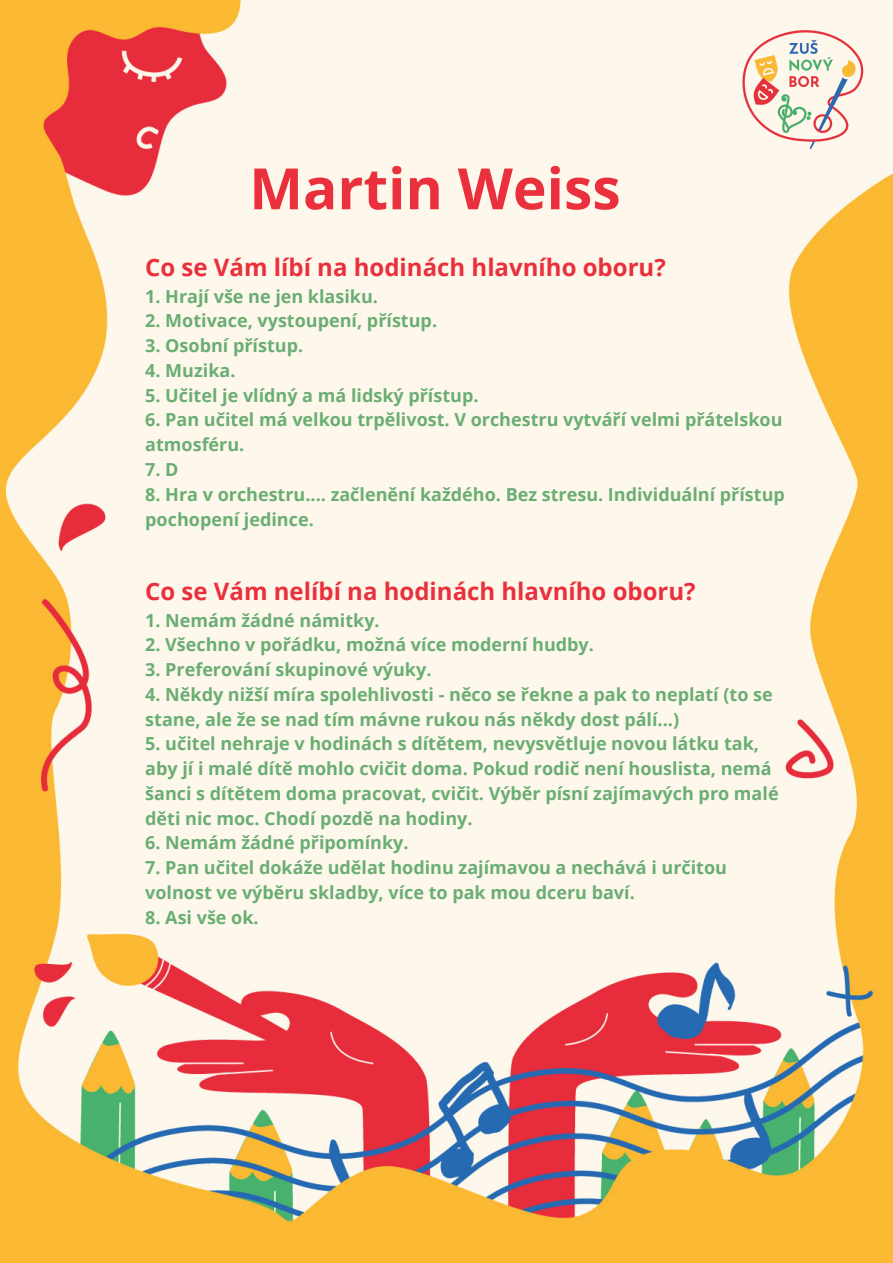
<style>
.page{position:relative;width:893px;height:1263px;background:#fff}
.page>*{position:absolute;margin:0;border:0;box-sizing:border-box;transform-origin:0 0}
.t1{font:700 57px "Open Sans";color:#e9303c}
.t2{font:700 24px "Open Sans";color:#e9303c}
.t3{font:700 18px/24.8px "Open Sans";color:#6aae73}
</style>
<div class="page">
<img style="left:0;top:0;width:893px;height:1263px">
<img style="left:741px;top:29px;width:126px;height:121px">
<p class="t1" style="left:249px;top:148px;width:373px">Martin Weiss</p>
<p class="t2" style="left:145px;top:251px;width:522px">Co se Vám líbí na hodinách hlavního oboru?</p>
<p class="t3" style="left:145px;top:283px;width:234px">1. Hrají vše ne jen klasiku.</p>
<p class="t3" style="left:145px;top:308px;width:293px">2. Motivace, vystoupení, přístup.</p>
<p class="t3" style="left:145px;top:333px;width:159px">3. Osobní přístup.</p>
<p class="t3" style="left:145px;top:358px;width:92px">4. Muzika.</p>
<p class="t3" style="left:145px;top:382px;width:335px">5. Učitel je vlídný a má lidský přístup.</p>
<p class="t3" style="left:145px;top:407px;width:639px">6. Pan učitel má velkou trpělivost. V orchestru vytváří velmi přátelskou atmosféru.</p>
<p class="t3" style="left:145px;top:457px;width:35px">7. D</p>
<p class="t3" style="left:145px;top:481px;width:641px">8. Hra v orchestru.... začlenění každého. Bez stresu. Individuální přístup pochopení jedince.</p>
<p class="t2" style="left:145px;top:574px;width:552px">Co se Vám nelíbí na hodinách hlavního oboru?</p>
<p class="t3" style="left:145px;top:607px;width:236px">1. Nemám žádné námitky.</p>
<p class="t3" style="left:145px;top:632px;width:450px">2. Všechno v pořádku, možná více moderní hudby.</p>
<p class="t3" style="left:145px;top:657px;width:288px">3. Preferování skupinové výuky.</p>
<p class="t3" style="left:145px;top:681px;width:629px">4. Někdy nižší míra spolehlivosti - něco se řekne a pak to neplatí (to se stane, ale že se nad tím mávne rukou nás někdy dost pálí...)</p>
<p class="t3" style="left:145px;top:731px;width:635px">5. učitel nehraje v hodinách s dítětem, nevysvětluje novou látku tak, aby jí i malé dítě mohlo cvičit doma. Pokud rodič není houslista, nemá šanci s dítětem doma pracovat, cvičit. Výběr písní zajímavých pro malé děti nic moc. Chodí pozdě na hodiny.</p>
<p class="t3" style="left:145px;top:830px;width:265px">6. Nemám žádné připomínky.</p>
<p class="t3" style="left:145px;top:855px;width:583px">7. Pan učitel dokáže udělat hodinu zajímavou a nechává i určitou volnost ve výběru skladby, více to pak mou dceru baví.</p>
<p class="t3" style="left:145px;top:904px;width:115px">8. Asi vše ok.</p>
</div>
